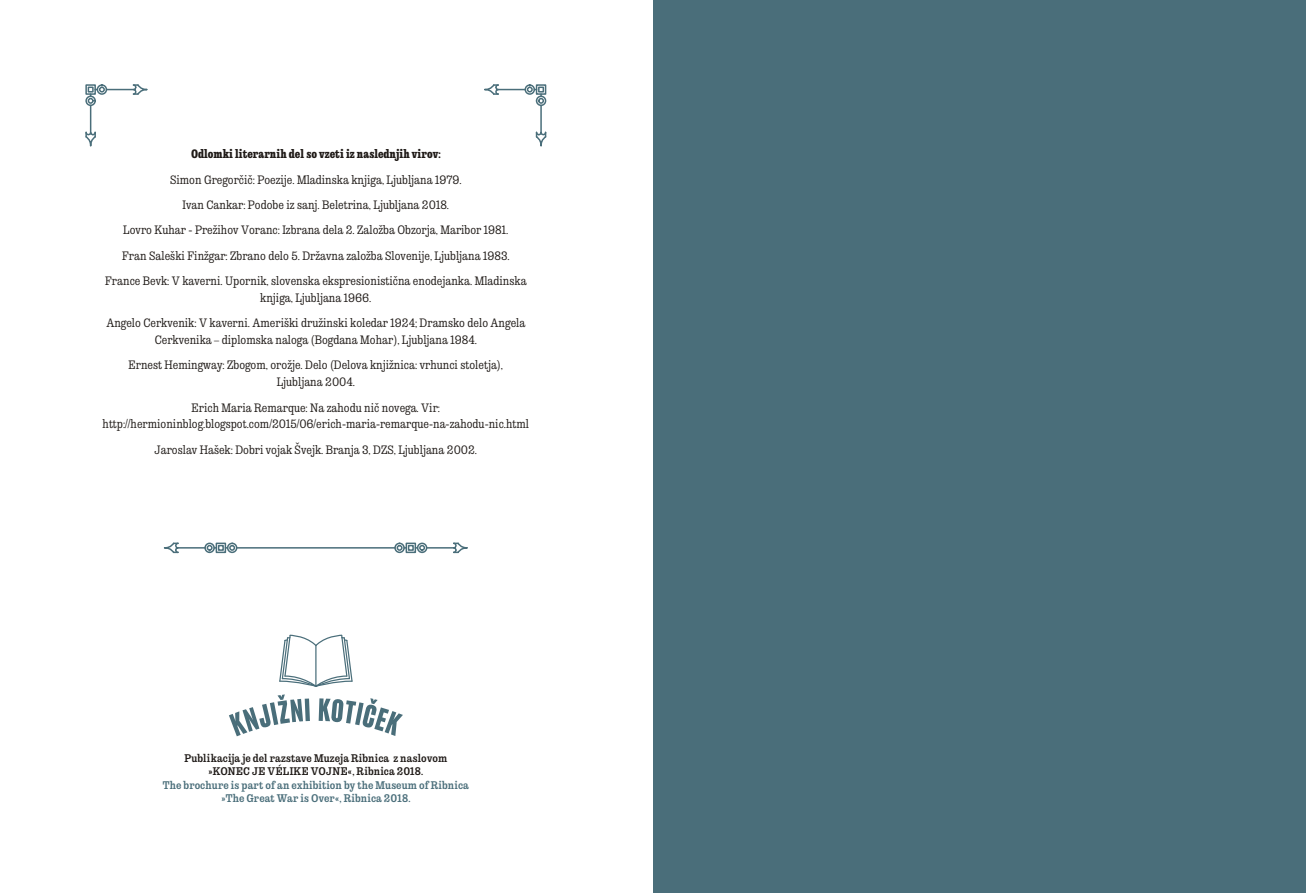
<style>
.page{position:relative;width:1306px;height:893px;background:#fff}
.page>*{position:absolute;margin:0;border:0;box-sizing:border-box;transform-origin:0 0}
.t1{font:13.5px/25.3px "Libre Clarendon Narrow 66";color:#1f1a17;text-align:center}
.t2{font:13.5px "Libre Clarendon Condensed 136 Bold,Bold";color:#1f1a17}
.t3{font:500 12.3px/13.5px "Libre Clarendon Narrow 104";letter-spacing:.01em;color:#4a6e7a;text-align:center}
.t4{font:500 12.3px/13.5px "Libre Clarendon Narrow 104";letter-spacing:.01em;color:#1f1a17;text-align:center}
</style>
<div class="page">
<div style="left:653px;top:0;width:652px;height:893px;background:#4a6e7a"></div>
<svg style="left:85px;top:84px;width:63px;height:63px"></svg>
<div style="left:85px;top:84px;width:11px;height:11px;border:2px solid #4a6e7a"></div>
<svg style="left:535px;top:131px;width:12px;height:16px"></svg>
<hr style="left:540px;top:105px;width:2px;height:27px;background:#4a6e7a">
<div style="left:536px;top:96px;width:10px;height:10px;border:2px solid #4a6e7a;border-radius:50%"></div>
<svg style="left:484px;top:84px;width:60px;height:20px"></svg>
<div style="left:536px;top:84px;width:10px;height:11px;border:2px solid #4a6e7a"></div>
<div style="left:216px;top:543px;width:10px;height:10px;border:2px solid #4a6e7a"></div>
<div style="left:204px;top:543px;width:11px;height:10px;border:2px solid #4a6e7a;border-radius:50%"></div>
<hr style="left:178px;top:547px;width:27px;height:2px;background:#4a6e7a">
<svg style="left:163px;top:542px;width:16px;height:12px"></svg>
<div style="left:227px;top:543px;width:10px;height:10px;border:2px solid #4a6e7a;border-radius:50%"></div>
<hr style="left:237px;top:547px;width:158px;height:2px;background:#4a6e7a">
<svg style="left:207px;top:545px;width:28px;height:6px"></svg>
<div style="left:405px;top:543px;width:11px;height:10px;border:2px solid #4a6e7a"></div>
<div style="left:417px;top:543px;width:10px;height:10px;border:2px solid #4a6e7a;border-radius:50%"></div>
<hr style="left:426px;top:547px;width:27px;height:2px;background:#4a6e7a">
<svg style="left:452px;top:542px;width:16px;height:12px"></svg>
<div style="left:394px;top:543px;width:11px;height:10px;border:2px solid #4a6e7a;border-radius:50%"></div>
<svg style="left:396px;top:545px;width:29px;height:6px"></svg>
<svg style="left:229px;top:694px;width:174px;height:42px"></svg>
<svg style="left:279px;top:634px;width:74px;height:53px"></svg>
<p class="t2" style="left:191px;top:146px;width:251px">Odlomki literarnih del so vzeti iz naslednjih virov:</p>
<p class="t1" style="left:105px;top:167px;width:423px">Simon Gregorèiè: Poezije. Mladinska knjiga, Ljubljana 1979.<br>Ivan Cankar: Podobe iz sanj. Beletrina, Ljubljana 2018.<br>Lovro Kuhar - Prežihov Voranc: Izbrana dela 2. Založba Obzorja, Maribor 1981.<br>Fran Saleški Finžgar: Zbrano delo 5. Državna založba Slovenije, Ljubljana 1983.<br>France Bevk: V kaverni. Upornik, slovenska ekspresionistièna enodejanka. Mladinska</p>
<p class="t1" style="left:106px;top:285px;width:420px">knjiga, Ljubljana 1966.<br>Angelo Cerkvenik: V kaverni. Ameriški družinski koledar 1924; Dramsko delo Angela</p>
<p class="t1" style="left:129px;top:327px;width:376px">Cerkvenika – diplomska naloga (Bogdana Mohar), Ljubljana 1984.<br>Ernest Hemingway: Zbogom, orožje. Delo (Delova knjižnica: vrhunci stoletja),</p>
<p class="t1" style="left:192px;top:369px;width:250px">Ljubljana 2004.<br>Erich Maria Remarque: Na zahodu niè novega. Vir:</p>
<p class="t1" style="left:103px;top:412px;width:428px">http://hermioninblog.blogspot.com/2015/06/erich-maria-remarque-na-zahodu-nic.html<br>Jaroslav Hašek: Dobri vojak Švejk. Branja 3, DZS, Ljubljana 2002.</p>
<p class="t4" style="left:184px;top:751px;width:264px">Publikacija je del razstave Muzeja Ribnica z naslovom »KONEC JE VÉLIKE VOJNE«, Ribnica 2018.</p>
<p class="t3" style="left:163px;top:778px;width:308px">The brochure is part of an exhibition by the Museum of Ribnica »The Great War is Over«, Ribnica 2018.</p>
</div>
